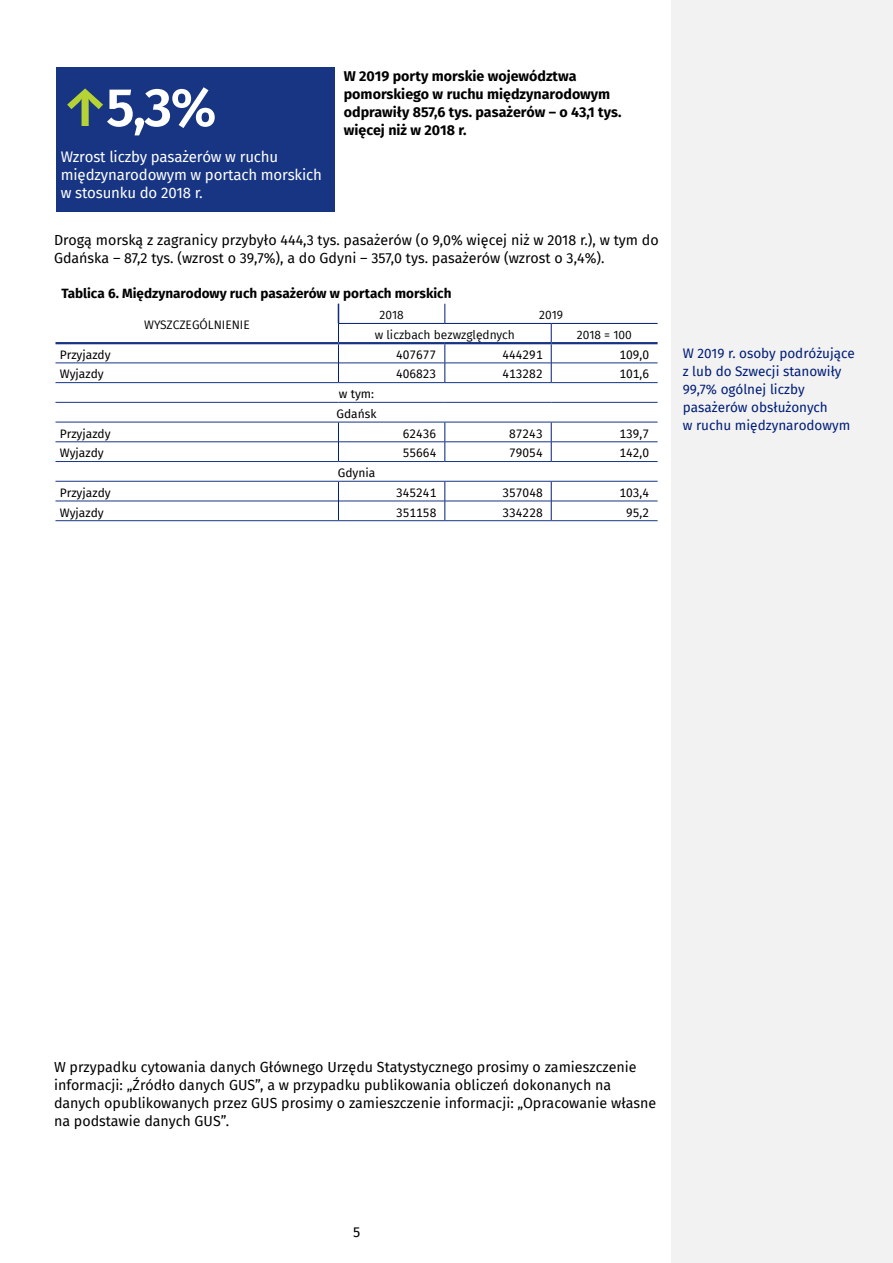
<style>
.page{position:relative;width:893px;height:1263px;background:#fff}
.page>*{position:absolute;margin:0;border:0;box-sizing:border-box;transform-origin:0 0}
.t1{font:600 54px "Fira Sans";color:#fff}
.granatowa_ramka{font:15px/18px "Fira Sans";letter-spacing:-.01em;color:#fff}
.TEKST_zwykły{font:14.25px/18px "Fira Sans";color:#000}
.TEKST_zwykły-2{font:700 14.25px/18px "Fira Sans";color:#000}
.TEKST_na_marginesie{font:13.5px/18px "Fira Sans";color:#001d77}
.t2{font:700 13.5px "Fira Sans";color:#000}
.t3{font:12px "Fira Sans";color:#000}
.t4{font:12px "Fira Sans";color:#000}
.s1{color:#b5d334}
</style>
<div class="page">
<hr style="left:0;top:0;width:1px;height:1263px;background:#f2f2f2">
<div style="left:672px;top:0;width:221px;height:1263px;background:#f2f2f2"></div>
<div style="left:57px;top:68px;width:278px;height:144px;background:#173583"></div>
<hr style="left:56px;top:362px;width:282px;height:1px;background:#173583">
<hr style="left:339px;top:362px;width:105px;height:1px;background:#173583">
<hr style="left:445px;top:362px;width:106px;height:1px;background:#173583">
<hr style="left:552px;top:362px;width:106px;height:1px;background:#173583">
<hr style="left:56px;top:382px;width:282px;height:1px;background:#173583">
<hr style="left:338px;top:382px;width:107px;height:1px;background:#173583">
<hr style="left:445px;top:382px;width:106px;height:1px;background:#173583">
<hr style="left:551px;top:382px;width:107px;height:1px;background:#173583">
<hr style="left:56px;top:402px;width:282px;height:1px;background:#173583">
<hr style="left:338px;top:402px;width:107px;height:1px;background:#173583">
<hr style="left:445px;top:402px;width:106px;height:1px;background:#173583">
<hr style="left:551px;top:402px;width:107px;height:1px;background:#173583">
<hr style="left:56px;top:422px;width:282px;height:1px;background:#173583">
<hr style="left:338px;top:422px;width:107px;height:1px;background:#173583">
<hr style="left:445px;top:422px;width:106px;height:1px;background:#173583">
<hr style="left:551px;top:422px;width:107px;height:1px;background:#173583">
<hr style="left:56px;top:441px;width:282px;height:1px;background:#173583">
<hr style="left:339px;top:441px;width:105px;height:1px;background:#173583">
<hr style="left:445px;top:441px;width:106px;height:1px;background:#173583">
<hr style="left:552px;top:441px;width:106px;height:1px;background:#173583">
<hr style="left:56px;top:461px;width:282px;height:1px;background:#173583">
<hr style="left:338px;top:461px;width:107px;height:1px;background:#173583">
<hr style="left:445px;top:461px;width:106px;height:1px;background:#173583">
<hr style="left:551px;top:461px;width:107px;height:1px;background:#173583">
<hr style="left:56px;top:481px;width:282px;height:1px;background:#173583">
<hr style="left:338px;top:481px;width:107px;height:1px;background:#173583">
<hr style="left:445px;top:481px;width:106px;height:1px;background:#173583">
<hr style="left:551px;top:481px;width:107px;height:1px;background:#173583">
<hr style="left:56px;top:501px;width:282px;height:1px;background:#173583">
<hr style="left:339px;top:501px;width:105px;height:1px;background:#173583">
<hr style="left:445px;top:501px;width:106px;height:1px;background:#173583">
<hr style="left:552px;top:501px;width:106px;height:1px;background:#173583">
<hr style="left:56px;top:520px;width:282px;height:1px;background:#173583">
<hr style="left:338px;top:520px;width:107px;height:1px;background:#173583">
<hr style="left:445px;top:520px;width:106px;height:1px;background:#173583">
<hr style="left:551px;top:520px;width:107px;height:1px;background:#173583">
<svg style="left:444px;top:304px;width:1px;height:19px"></svg>
<hr style="left:338px;top:323px;width:107px;height:1px;background:#001d77">
<hr style="left:445px;top:323px;width:106px;height:1px;background:#001d77">
<hr style="left:551px;top:323px;width:107px;height:1px;background:#001d77">
<hr style="left:56px;top:342px;width:282px;height:2px;background:#173583">
<hr style="left:338px;top:342px;width:107px;height:2px;background:#173583">
<hr style="left:445px;top:342px;width:106px;height:2px;background:#173583">
<hr style="left:551px;top:342px;width:107px;height:2px;background:#173583">
<svg style="left:338px;top:304px;width:1px;height:78px"></svg>
<svg style="left:444px;top:344px;width:1px;height:38px"></svg>
<svg style="left:551px;top:324px;width:1px;height:58px"></svg>
<svg style="left:338px;top:422px;width:1px;height:39px"></svg>
<svg style="left:444px;top:422px;width:1px;height:39px"></svg>
<svg style="left:551px;top:422px;width:1px;height:39px"></svg>
<svg style="left:338px;top:482px;width:1px;height:38px"></svg>
<svg style="left:444px;top:482px;width:1px;height:38px"></svg>
<svg style="left:551px;top:482px;width:1px;height:38px"></svg>
<p class="t1" style="left:61px;top:63px;width:157px"><span class="s1">↑</span>5,3%</p>
<p class="granatowa_ramka" style="left:61px;top:147px;width:263px">Wzrost liczby pasażerów w ruchu międzynarodowym w portach morskich w stosunku do 2018 r.</p>
<p class="TEKST_zwykły-2" style="left:344px;top:66px;width:279px">W 2019 porty morskie województwa pomorskiego w ruchu międzynarodowym odprawiły 857,6 tys. pasażerów – o 43,1 tys. więcej niż w 2018 r.</p>
<p class="TEKST_zwykły" style="left:54px;top:231px;width:606px">Drogą morską z zagranicy przybyło 444,3 tys. pasażerów (o 9,0% więcej niż w 2018 r.), w tym do<br>Gdańska – 87,2 tys. (wzrost o 39,7%), a do Gdyni – 357,0 tys. pasażerów (wzrost o 3,4%).</p>
<p class="t2" style="left:62px;top:282px;width:391px">Tablica 6. Międzynarodowy ruch pasażerów w portach morskich</p>
<p class="t4" style="left:144px;top:316px;width:107px">WYSZCZEGÓLNIENIE</p>
<p class="t4" style="left:380px;top:306px;width:26px">2018</p>
<p class="t4" style="left:539px;top:306px;width:25px">2019</p>
<p class="t4" style="left:375px;top:326px;width:142px">w liczbach bezwzględnych</p>
<p class="t4" style="left:577px;top:326px;width:57px">2018 = 100</p>
<p class="t3" style="left:60px;top:345px;width:52px">Przyjazdy</p>
<p class="t3" style="left:396px;top:345px;width:42px">407677</p>
<p class="t3" style="left:502px;top:345px;width:42px">444291</p>
<p class="t3" style="left:619px;top:345px;width:31px">109,0</p>
<p class="t3" style="left:60px;top:365px;width:46px">Wyjazdy</p>
<p class="t3" style="left:396px;top:365px;width:42px">406823</p>
<p class="t3" style="left:502px;top:365px;width:42px">413282</p>
<p class="t3" style="left:619px;top:365px;width:31px">101,6</p>
<p class="t3" style="left:339px;top:385px;width:37px">w tym:</p>
<p class="t3" style="left:337px;top:405px;width:42px">Gdańsk</p>
<p class="t3" style="left:60px;top:424px;width:52px">Przyjazdy</p>
<p class="t3" style="left:403px;top:424px;width:35px">62436</p>
<p class="t3" style="left:509px;top:424px;width:35px">87243</p>
<p class="t3" style="left:619px;top:424px;width:31px">139,7</p>
<p class="t3" style="left:60px;top:444px;width:46px">Wyjazdy</p>
<p class="t3" style="left:403px;top:444px;width:35px">55664</p>
<p class="t3" style="left:509px;top:444px;width:35px">79054</p>
<p class="t3" style="left:619px;top:444px;width:31px">142,0</p>
<p class="t3" style="left:338px;top:464px;width:39px">Gdynia</p>
<p class="t3" style="left:60px;top:483px;width:52px">Przyjazdy</p>
<p class="t3" style="left:396px;top:483px;width:42px">345241</p>
<p class="t3" style="left:502px;top:483px;width:42px">357048</p>
<p class="t3" style="left:619px;top:483px;width:31px">103,4</p>
<p class="t3" style="left:60px;top:503px;width:46px">Wyjazdy</p>
<p class="t3" style="left:396px;top:503px;width:42px">351158</p>
<p class="t3" style="left:502px;top:503px;width:42px">334228</p>
<p class="t3" style="left:626px;top:503px;width:25px">95,2</p>
<p class="TEKST_na_marginesie" style="left:683px;top:344px;width:174px">W 2019 r. osoby podróżujące z lub do Szwecji stanowiły<br>99,7% ogólnej liczby pasażerów obsłużonych<br>w ruchu międzynarodowym</p>
<p class="TEKST_zwykły" style="left:54px;top:1057px;width:604px">W przypadku cytowania danych Głównego Urzędu Statystycznego prosimy o zamieszczenie informacji: „Źródło danych GUS”, a w przypadku publikowania obliczeń dokonanych na danych opublikowanych przez GUS prosimy o zamieszczenie informacji: „Opracowanie własne na podstawie danych GUS”.</p>
<p class="TEKST_zwykły" style="left:353px;top:1223px;width:9px">5</p>
</div>
